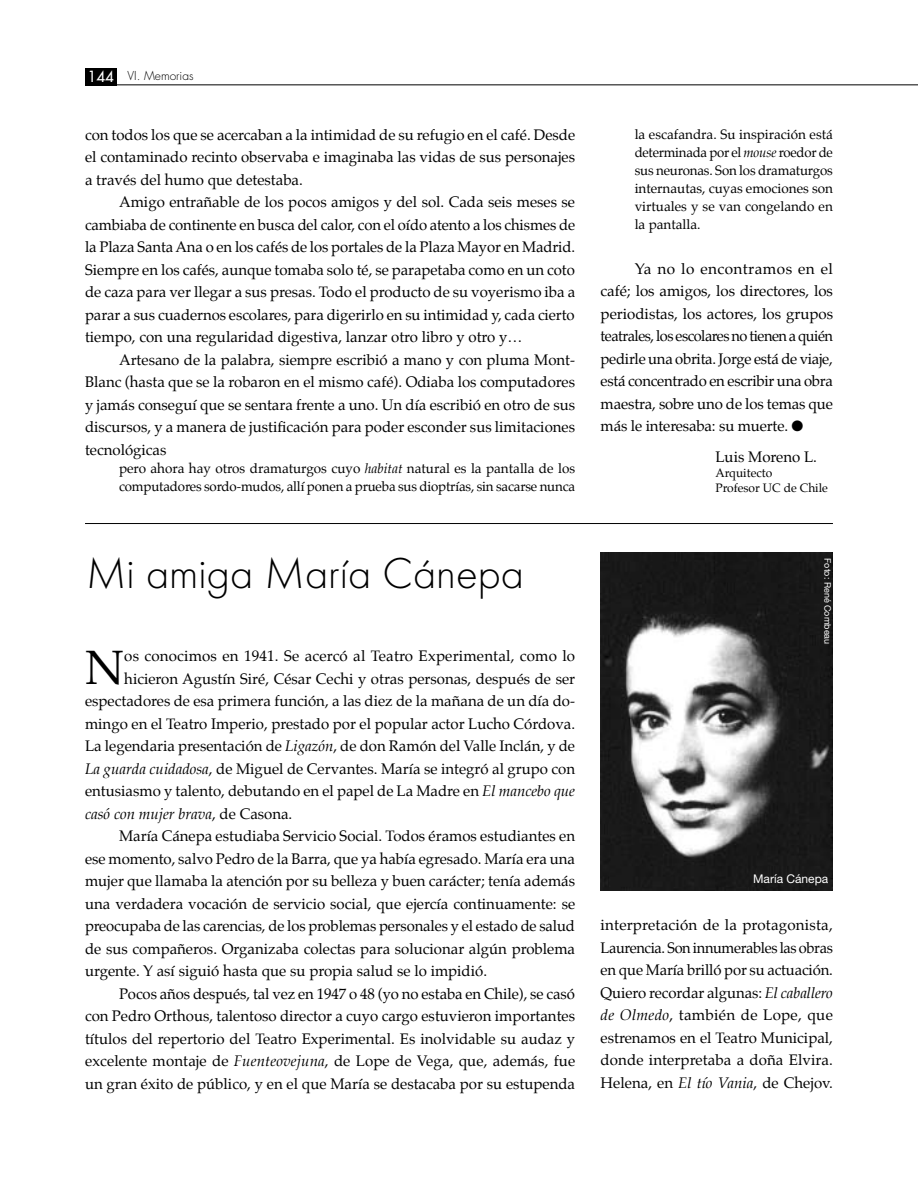
<style>
.page{position:relative;width:918px;height:1188px;background:#fff}
.page>*{position:absolute;margin:0;border:0;box-sizing:border-box;transform-origin:0 0}
.t1{font:47.25px "Palatino";color:#000}
.t2{font:300 45px "Futura T";color:#000}
.t3{font:15px/22.5px "Palatino";color:#000;text-align:justify}
.t4{font:italic 15px "Palatino";color:#000}
.t5{font:13.5px/18px "Palatino";color:#000}
.t6{font:12px/15px "Palatino";color:#000}
.t7{font:300 12px "Futura";color:#000}
.t8{font:12px "Helvetica Neue LT Std";color:#fff}
.t9{font:9px "Helvetica Neue LT Std";color:#fff}
.s1{font-weight:400;font-size:15px;color:#fff}
.s2{font-style:italic}
.s3{font-style:normal}
</style>
<div class="page">
<div style="left:85px;top:68px;width:32px;height:17px;background:#000"></div>
<hr style="left:85px;top:85px;width:833px;height:1px;background:#000">
<hr style="left:85px;top:523px;width:748px;height:1px;background:#000">
<img style="left:601px;top:553px;width:232px;height:338px">
<p class="t7" style="left:88px;top:68px;width:107px"><span class="s1">144</span> VI. Memorias</p>
<p class="t3" style="left:85px;top:123px;width:492px">con todos los que se acercaban a la intimidad de su refugio en el café. Desde el contaminado recinto observaba e imaginaba las vidas de sus personajes a través del humo que detestaba.</p>
<p class="t3" style="left:85px;top:191px;width:492px;text-indent:34px">Amigo entrañable de los pocos amigos y del sol. Cada seis meses se cambiaba de continente en busca del calor, con el oído atento a los chismes de la Plaza Santa Ana o en los cafés de los portales de la Plaza Mayor en Madrid.<br>Siempre en los cafés, aunque tomaba solo té, se parapetaba como en un coto de caza para ver llegar a sus presas. Todo el producto de su voyerismo iba a parar a sus cuadernos escolares, para digerirlo en su intimidad y, cada cierto tiempo, con una regularidad digestiva, lanzar otro libro y otro y…</p>
<p class="t3" style="left:85px;top:348px;width:492px;text-indent:34px">Artesano de la palabra, siempre escribió a mano y con pluma Mont-Blanc (hasta que se la robaron en el mismo café). Odiaba los computadores y jamás conseguí que se sentara frente a uno. Un día escribió en otro de sus discursos, y a manera de justificación para poder esconder sus limitaciones tecnológicas</p>
<p class="t5" style="left:119px;top:459px;width:458px">pero ahora hay otros dramaturgos cuyo <span class="s2">habitat</span> natural es la pantalla de los computadores sordo-mudos, allí ponen a prueba sus dioptrías, sin sacarse nunca</p>
<h2 class="t2" style="left:86px;top:547px;width:439px">Mi amiga María Cánepa</h2>
<h1 class="t1" style="left:85px;top:628px;width:41px">N</h1>
<p class="t3" style="left:124px;top:645px;width:452px">os conocimos en 1941. Se acercó al Teatro Experimental, como lo</p>
<p class="t3" style="left:124px;top:667px;width:452px">hicieron Agustín Siré, César Cechi y otras personas, después de ser</p>
<p class="t3" style="left:85px;top:690px;width:492px">espectadores de esa primera función, a las diez de la mañana de un día do-</p>
<p class="t3" style="left:85px;top:712px;width:492px">mingo en el Teatro Imperio, prestado por el popular actor Lucho Córdova.</p>
<p class="t3" style="left:85px;top:735px;width:492px">La legendaria presentación de <span class="s2">Ligazón</span>, de don Ramón del Valle Inclán, y de</p>
<p class="t3" style="left:85px;top:757px;width:492px"><span class="s2">La guarda cuidadosa</span>, de Miguel de Cervantes. María se integró al grupo con</p>
<p class="t3" style="left:85px;top:780px;width:492px">entusiasmo y talento, debutando en el papel de La Madre en <span class="s2">El mancebo que</span></p>
<p class="t4" style="left:85px;top:802px;width:209px">casó con mujer brava<span class="s3">, de Casona.</span></p>
<p class="t3" style="left:119px;top:825px;width:458px">María Cánepa estudiaba Servicio Social. Todos éramos estudiantes en</p>
<p class="t3" style="left:85px;top:847px;width:491px">ese momento, salvo Pedro de la Barra, que ya había egresado. María era una</p>
<p class="t3" style="left:85px;top:870px;width:492px">mujer que llamaba la atención por su belleza y buen carácter; tenía además</p>
<p class="t3" style="left:85px;top:892px;width:492px">una verdadera vocación de servicio social, que ejercía continuamente: se</p>
<p class="t3" style="left:85px;top:915px;width:491px">preocupaba de las carencias, de los problemas personales y el estado de salud</p>
<p class="t3" style="left:85px;top:937px;width:492px">de sus compañeros. Organizaba colectas para solucionar algún problema</p>
<p class="t3" style="left:85px;top:960px;width:404px">urgente. Y así siguió hasta que su propia salud se lo impidió.</p>
<p class="t3" style="left:119px;top:982px;width:457px">Pocos años después, tal vez en 1947 o 48 (yo no estaba en Chile), se casó</p>
<p class="t3" style="left:85px;top:1005px;width:492px">con Pedro Orthous, talentoso director a cuyo cargo estuvieron importantes</p>
<p class="t3" style="left:85px;top:1027px;width:492px">títulos del repertorio del Teatro Experimental. Es inolvidable su audaz y</p>
<p class="t3" style="left:85px;top:1050px;width:492px">excelente montaje de <span class="s2">Fuenteovejuna</span>, de Lope de Vega, que, además, fue</p>
<p class="t3" style="left:85px;top:1072px;width:492px">un gran éxito de público, y en el que María se destacaba por su estupenda</p>
<p class="t5" style="left:635px;top:125px;width:200px;text-align:justify">la escafandra. Su inspiración está determinada por el <span class="s2">mouse</span> roedor de sus neuronas. Son los dramaturgos internautas, cuyas emociones son virtuales y se van congelando en la pantalla.</p>
<p class="t3" style="left:601px;top:257px;width:234px;text-indent:34px">Ya no lo encontramos en el café; los amigos, los directores, los periodistas, los actores, los grupos teatrales, los escolares no tienen a quién pedirle una obrita. Jorge está de viaje, está concentrado en escribir una obra maestra, sobre uno de los temas que más le interesaba: su muerte. ●</p>
<p class="t3" style="left:715px;top:446px;width:103px">Luis Moreno L.</p>
<p class="t6" style="left:715px;top:466px;width:114px">Arquitecto<br>Profesor UC de Chile</p>
<p class="t9" style="left:833px;top:558px;width:88px;rotate:90deg">Foto: René Combeau</p>
<p class="t8" style="left:753px;top:872px;width:77px">María Cánepa</p>
<p class="t3" style="left:601px;top:914px;width:234px">interpretación de la protagonista, Laurencia. Son innumerables las obras en que María brilló por su actuación.<br>Quiero recordar algunas: <span class="s2">El caballero de Olmedo</span>, también de Lope, que estrenamos en el Teatro Municipal, donde interpretaba a doña Elvira.<br>Helena, en <span class="s2">El tío Vania</span>, de Chejov.</p>
</div>
